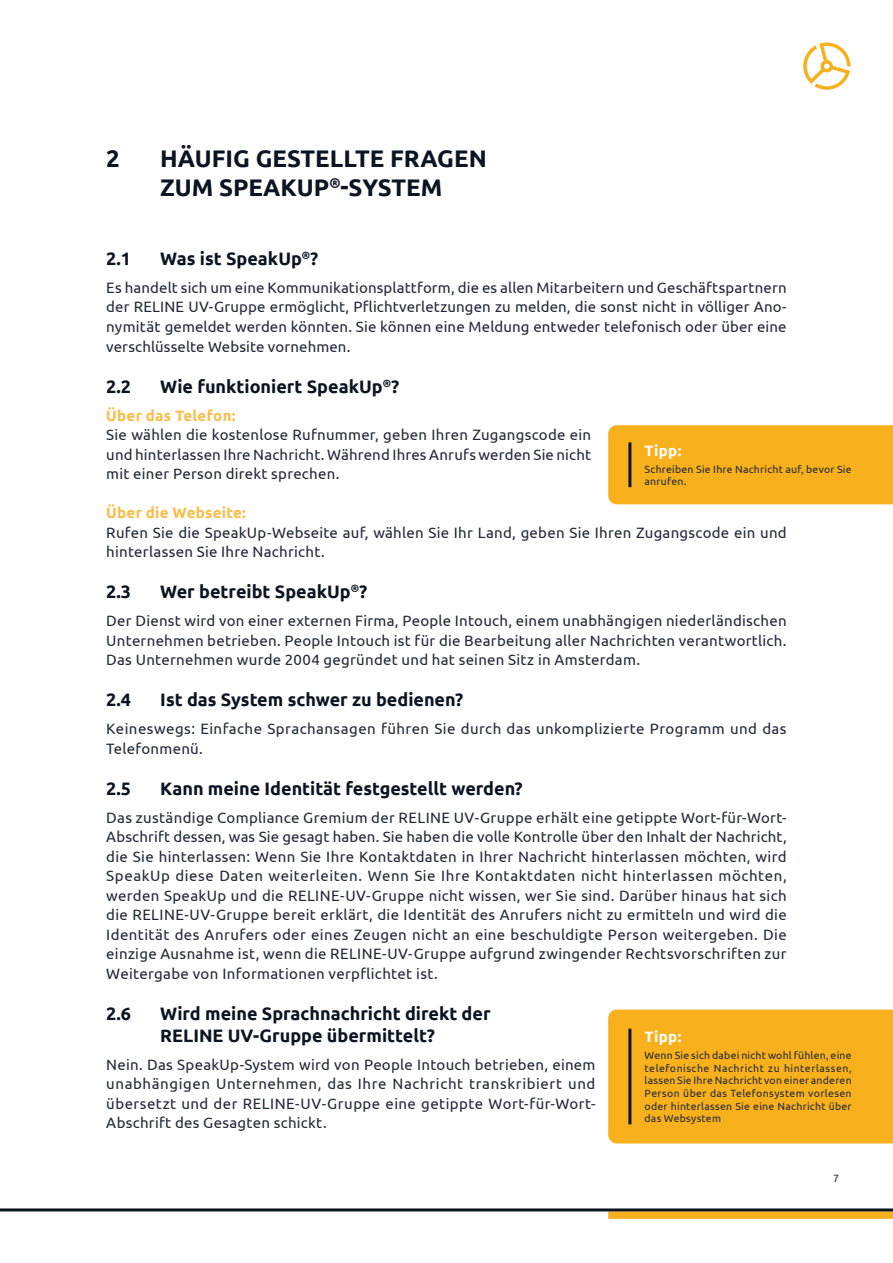
<style>
.page{position:relative;width:893px;height:1263px;background:#fff}
.page>*{position:absolute;margin:0;border:0;box-sizing:border-box;transform-origin:0 0}
.t1{font:700 24px/28.8px "Ubuntu";color:#0b1522}
.t2{font:700 18px/21.6px "Ubuntu";color:#0b1522}
.t3{font:15px/19.5px "Ubuntu";letter-spacing:.02em;color:#222837;text-align:justify}
.t4{font:700 15px "Ubuntu";letter-spacing:.02em;color:#fabd49}
.t5{font:700 15px "Ubuntu";letter-spacing:.02em;color:#fff}
.t6{font:10.5px/12.6px "Ubuntu";letter-spacing:.025em;color:#222837;text-align:justify}
</style>
<div class="page">
<div style="left:608px;top:1211px;width:285px;height:8px;background:#f8b11c"></div>
<hr style="left:0;top:1208px;width:893px;height:3px;background:#0b1522">
<svg style="left:803px;top:43px;width:47px;height:47px"></svg>
<div style="left:608px;top:1009px;width:285px;height:134px;background:#f8b11c"></div>
<hr style="left:628px;top:1029px;width:3px;height:95px;background:#0b1522">
<div style="left:608px;top:425px;width:285px;height:79px;background:#f8b11c"></div>
<hr style="left:628px;top:442px;width:3px;height:45px;background:#0b1522">
<h1 class="t1" style="left:106px;top:144px;width:15px">2</h1>
<h1 class="t1" style="left:160px;top:144px;width:328px">HÄUFIG GESTELLTE FRAGEN<br>ZUM SPEAKUP<sup>®</sup>-SYSTEM</h1>
<p class="t2" style="left:106px;top:247px;width:26px">2.1</p>
<p class="t2" style="left:160px;top:247px;width:160px">Was ist SpeakUp<sup>®</sup>?</p>
<p class="t3" style="left:106px;top:277px;width:682px">Es handelt sich um eine Kommunikationsplattform, die es allen Mitarbeitern und Geschäftspartnern der RELINE UV-Gruppe ermöglicht, Pflichtverletzungen zu melden, die sonst nicht in völliger Ano&shy;nymität gemeldet werden könnten. Sie können eine Meldung entweder telefonisch oder über eine verschlüsselte Website vornehmen.</p>
<p class="t2" style="left:106px;top:375px;width:26px">2.2</p>
<p class="t2" style="left:160px;top:375px;width:240px">Wie funktioniert SpeakUp<sup>®</sup>?</p>
<p class="t4" style="left:106px;top:406px;width:131px">Über das Telefon:</p>
<p class="t3" style="left:106px;top:425px;width:486px">Sie wählen die kostenlose Rufnummer, geben Ihren Zugangscode ein und hinterlassen Ihre Nachricht. Während Ihres Anrufs werden Sie nicht mit einer Person direkt sprechen.</p>
<p class="t4" style="left:106px;top:504px;width:141px">Über die Webseite:</p>
<p class="t3" style="left:106px;top:522px;width:682px">Rufen Sie die SpeakUp-Webseite auf, wählen Sie Ihr Land, geben Sie Ihren Zugangscode ein und hinterlassen Sie Ihre Nachricht.</p>
<p class="t2" style="left:106px;top:581px;width:26px">2.3</p>
<p class="t2" style="left:160px;top:581px;width:208px">Wer betreibt SpeakUp<sup>®</sup>?</p>
<p class="t3" style="left:106px;top:611px;width:682px">Der Dienst wird von einer externen Firma, People Intouch, einem unabhängigen niederländischen Unternehmen betrieben. People Intouch ist für die Bearbeitung aller Nachrichten verantwortlich.<br>Das Unternehmen wurde 2004 gegründet und hat seinen Sitz in Amsterdam.</p>
<p class="t2" style="left:106px;top:689px;width:26px">2.4</p>
<p class="t2" style="left:160px;top:689px;width:304px">Ist das System schwer zu bedienen?</p>
<p class="t3" style="left:106px;top:719px;width:682px">Keineswegs: Einfache Sprachansagen führen Sie durch das unkomplizierte Programm und das<br>Telefonmenü.</p>
<p class="t2" style="left:106px;top:777px;width:26px">2.5</p>
<p class="t2" style="left:160px;top:777px;width:364px">Kann meine Identität festgestellt werden?</p>
<p class="t3" style="left:106px;top:807px;width:682px">Das zuständige Compliance Gremium der RELINE UV-Gruppe erhält eine getippte Wort-für-Wort-Abschrift dessen, was Sie gesagt haben. Sie haben die volle Kontrolle über den Inhalt der Nachricht, die Sie hinterlassen: Wenn Sie Ihre Kontaktdaten in Ihrer Nachricht hinterlassen möchten, wird SpeakUp diese Daten weiterleiten. Wenn Sie Ihre Kontaktdaten nicht hinterlassen möchten, werden SpeakUp und die RELINE-UV-Gruppe nicht wissen, wer Sie sind. Darüber hinaus hat sich die RELINE-UV-Gruppe bereit erklärt, die Identität des Anrufers nicht zu ermitteln und wird die Identität des Anrufers oder eines Zeugen nicht an eine beschuldigte Person weitergeben. Die einzige Ausnahme ist, wenn die RELINE-UV-Gruppe aufgrund zwingender Rechtsvorschriften zur Weitergabe von Informationen verpflichtet ist.</p>
<p class="t2" style="left:106px;top:1003px;width:26px">2.6</p>
<p class="t2" style="left:160px;top:1003px;width:332px">Wird meine Sprachnachricht direkt der<br>RELINE UV-Gruppe übermittelt?</p>
<p class="t3" style="left:106px;top:1054px;width:491px">Nein. Das SpeakUp-System wird von People Intouch betrieben, einem unabhängigen Unternehmen, das Ihre Nachricht transkribiert und übersetzt und der RELINE-UV-Gruppe eine getippte Wort-für-Wort-Abschrift des Gesagten schickt.</p>
<p class="t5" style="left:645px;top:441px;width:38px">Tipp:</p>
<p class="t6" style="left:645px;top:462px;width:209px">Schreiben Sie Ihre Nachricht auf, bevor Sie anrufen.</p>
<p class="t5" style="left:645px;top:1028px;width:38px">Tipp:</p>
<p class="t6" style="left:645px;top:1049px;width:209px">Wenn Sie sich dabei nicht wohl fühlen, eine telefonische Nachricht zu hinterlassen, lassen Sie Ihre Nachricht von einer anderen Person über das Telefonsystem vorlesen oder hinterlassen Sie eine Nachricht über das Websystem</p>
<p class="t6" style="left:833px;top:1172px;width:7px">7</p>
</div>
